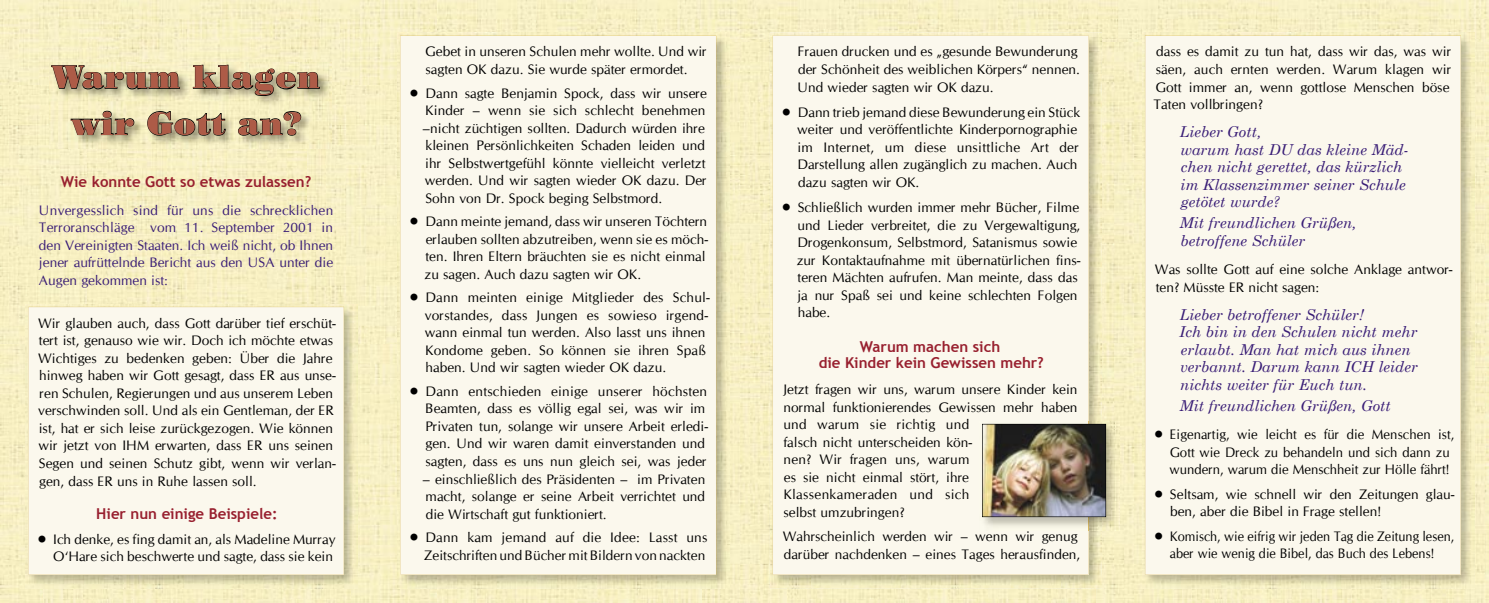
<style>
.page{position:relative;width:1489px;height:603px;background:#fff}
.page>*{position:absolute;margin:0;border:0;box-sizing:border-box;transform-origin:0 0}
.t1{font:32.5px/46.2px "Poster Bodoni BT";letter-spacing:.03em;color:#ad5b47;text-align:center}
.t2{font:italic 15px/17.5px "Century Schoolbook";color:#391d76}
.t3{font:700 15px/16px "Trebuchet MS";color:#98202f;text-align:center}
.t4{font:13.75px/17.5px "Cg Omega";color:#000}
.t5{font:13.75px/17.5px "Cg Omega";color:#391d76;text-align:justify}
</style>
<div class="page">
<img style="left:0;top:0;width:437px;height:86px">
<img style="left:437px;top:0;width:1051px;height:43px">
<img style="left:701px;top:43px;width:86px;height:559px">
<img style="left:1095px;top:43px;width:87px;height:559px">
<img style="left:1445px;top:43px;width:43px;height:559px">
<img style="left:0;top:86px;width:87px;height:258px">
<img style="left:307px;top:86px;width:90px;height:258px">
<img style="left:87px;top:148px;width:220px;height:156px">
<img style="left:0;top:344px;width:44px;height:258px">
<img style="left:350px;top:344px;width:87px;height:258px">
<img style="left:44px;top:587px;width:306px;height:15px">
<img style="left:437px;top:588px;width:264px;height:14px">
<img style="left:787px;top:588px;width:308px;height:14px">
<img style="left:1182px;top:588px;width:263px;height:14px">
<img style="left:25px;top:304px;width:332px;height:283px">
<div style="left:28px;top:306px;width:316px;height:268px;background:#fbf8ed"></div>
<img style="left:397px;top:33px;width:332px;height:555px">
<div style="left:400px;top:35px;width:316px;height:539px;background:#fbf8ed"></div>
<img style="left:769px;top:33px;width:332px;height:42px">
<img style="left:769px;top:75px;width:42px;height:513px">
<img style="left:1088px;top:75px;width:13px;height:346px">
<img style="left:1060px;top:530px;width:41px;height:58px">
<img style="left:811px;top:574px;width:249px;height:14px">
<div style="left:772px;top:35px;width:316px;height:539px;background:#fbf8ed"></div>
<img style="left:1142px;top:33px;width:331px;height:555px">
<div style="left:1144px;top:35px;width:316px;height:539px;background:#fbf8ed"></div>
<img style="left:49px;top:62px;width:283px;height:86px">
<svg style="left:51px;top:64px;width:129px;height:25px"></svg>
<svg style="left:193px;top:65px;width:127px;height:31px"></svg>
<svg style="left:71px;top:111px;width:63px;height:24px"></svg>
<svg style="left:147px;top:111px;width:79px;height:25px"></svg>
<svg style="left:238px;top:111px;width:63px;height:25px"></svg>
<img style="left:979px;top:421px;width:140px;height:109px">
<img style="left:1088px;top:421px;width:1px;height:109px">
<img style="left:981px;top:423px;width:125px;height:94px">
<h1 class="t1" style="left:52px;top:53px;width:269px">Warum klagen wir Gott an?</h1>
<p class="t3" style="left:61px;top:173px;width:252px">Wie konnte Gott so etwas zulassen?</p>
<p class="t5" style="left:39px;top:201px;width:296px">Unvergesslich sind für uns die schrecklichen Terroranschläge vom 11. September 2001 in den Vereinigten Staaten. Ich weiß nicht, ob Ihnen jener aufrüttelnde Bericht aus den USA unter die Augen gekommen ist:</p>
<p class="t4" style="left:38px;top:314px;width:299px">Wir glauben auch, dass Gott darüber tief erschüt&shy;tert ist, genauso wie wir. Doch ich möchte etwas Wichtiges zu bedenken geben: Über die Jahre hinweg haben wir Gott gesagt, dass ER aus unse&shy;ren Schulen, Regierungen und aus unserem Leben verschwinden soll. Und als ein Gentleman, der ER ist, hat er sich leise zurückgezogen. Wie können wir jetzt von IHM erwarten, dass ER uns seinen Segen und seinen Schutz gibt, wenn wir verlan&shy;gen, dass ER uns in Ruhe lassen soll.</p>
<p class="t3" style="left:96px;top:505px;width:183px">Hier nun einige Beispiele:</p>
<p class="t4" style="left:37px;top:530px;width:300px;text-align:right">• Ich denke, es fing damit an, als Madeline Murray<br>O‘Hare sich beschwerte und sagte, dass sie kein</p>
<p class="t4" style="left:425px;top:43px;width:283px">Gebet in unseren Schulen mehr wollte. Und wir sagten OK dazu. Sie wurde später ermordet.</p>
<p class="t4" style="left:422px;top:84px;width:286px;text-indent:-13px">• Dann sagte Benjamin Spock, dass wir unsere Kinder – wenn sie sich schlecht benehmen –nicht züchtigen sollten. Dadurch würden ihre kleinen Persönlichkeiten Schaden leiden und ihr Selbstwertgefühl könnte vielleicht verletzt werden. Und wir sagten wieder OK dazu. Der Sohn von Dr. Spock beging Selbstmord.</p>
<p class="t4" style="left:424px;top:213px;width:285px;text-indent:-15px">• Dann meinte jemand, dass wir unseren Töchtern erlauben sollten abzutreiben, wenn sie es möch&shy;ten. Ihren Eltern bräuchten sie es nicht einmal zu sagen. Auch dazu sagten wir OK.</p>
<p class="t4" style="left:424px;top:289px;width:287px;text-indent:-15px">• Dann meinten einige Mitglieder des Schul&shy;vorstandes, dass Jungen es sowieso irgend&shy;wann einmal tun werden. Also lasst uns ihnen Kondome geben. So können sie ihren Spaß haben. Und wir sagten wieder OK dazu.</p>
<p class="t4" style="left:425px;top:382px;width:284px;text-indent:-16px">• Dann entschieden einige unserer höchsten Beamten, dass es völlig egal sei, was wir im Privaten tun, solange wir unsere Arbeit erledi&shy;gen. Und wir waren damit einverstanden und sagten, dass es uns nun gleich sei, was jeder</p>
<p class="t4" style="left:422px;top:470px;width:284px;text-align:justify">– einschließlich des Präsidenten – im Privaten macht, solange er seine Arbeit verrichtet und die Wirtschaft gut funktioniert.</p>
<p class="t4" style="left:409px;top:528px;width:299px;text-align:right">• Dann kam jemand auf die Idee: Lasst uns<br>Zeitschriften und Bücher mit Bildern von nackten</p>
<p class="t4" style="left:797px;top:43px;width:284px">Frauen drucken und es „gesunde Bewunderung der Schönheit des weiblichen Körpers“ nennen.<br>Und wieder sagten wir OK dazu.</p>
<p class="t4" style="left:797px;top:104px;width:285px;text-indent:-16px">• Dann trieb jemand diese Bewunderung ein Stück weiter und veröffentlichte Kinderpornographie im Internet, um diese unsittliche Art der Darstellung allen zugänglich zu machen. Auch dazu sagten wir OK.</p>
<p class="t4" style="left:796px;top:199px;width:285px;text-indent:-15px">• Schließlich wurden immer mehr Bücher, Filme und Lieder verbreitet, die zu Vergewaltigung, Drogenkonsum, Selbstmord, Satanismus sowie zur Kontaktaufnahme mit übernatürlichen fins&shy;teren Mächten aufrufen. Man meinte, dass das ja nur Spaß sei und keine schlechten Folgen habe.</p>
<p class="t3" style="left:818px;top:338px;width:227px">Warum machen sich<br>die Kinder kein Gewissen mehr?</p>
<p class="t4" style="left:783px;top:381px;width:296px">Jetzt fragen wir uns, warum unsere Kinder kein normal funktionierendes Gewissen mehr haben und warum sie richtig und<br>falsch nicht unterscheiden kön-<br>nen? Wir fragen uns, warum<br>es sie nicht einmal stört, ihre<br>Klassenkameraden und sich<br>selbst umzubringen?</p>
<p class="t4" style="left:782px;top:528px;width:299px">Wahrscheinlich werden wir – wenn wir genug darüber nachdenken – eines Tages herausfinden,</p>
<p class="t4" style="left:1153px;top:43px;width:299px">dass es damit zu tun hat, dass wir das, was wir säen, auch ernten werden. Warum klagen wir Gott immer an, wenn gottlose Menschen böse Taten vollbringen?</p>
<p class="t2" style="left:1179px;top:122px;width:231px">Lieber Gott,<br>warum hast DU das kleine Mäd&shy;chen nicht gerettet, das kürzlich im Klassenzimmer seiner Schule getötet wurde?</p>
<p class="t2" style="left:1179px;top:213px;width:178px">Mit freundlichen Grüßen, betroffene Schüler</p>
<p class="t4" style="left:1154px;top:261px;width:299px">Was sollte Gott auf eine solche Anklage antwor&shy;ten? Müsste ER nicht sagen:</p>
<p class="t2" style="left:1179px;top:305px;width:240px">Lieber betroffener Schüler!<br>Ich bin in den Schulen nicht mehr erlaubt. Man hat mich aus ihnen verbannt. Darum kann ICH leider nichts weiter für Euch tun.</p>
<p class="t2" style="left:1179px;top:396px;width:213px">Mit freundlichen Grüßen, Gott</p>
<p class="t4" style="left:1169px;top:425px;width:286px;text-indent:-16px">• Eigenartig, wie leicht es für die Menschen ist,<br>Gott wie Dreck zu behandeln und sich dann zu wundern, warum die Menschheit zur Hölle fährt!</p>
<p class="t4" style="left:1170px;top:485px;width:286px;text-indent:-16px">• Seltsam, wie schnell wir den Zeitungen glau&shy;ben, aber die Bibel in Frage stellen!</p>
<p class="t4" style="left:1153px;top:527px;width:302px;text-align:center">• Komisch, wie eifrig wir jeden Tag die Zeitung lesen, aber wie wenig die Bibel, das Buch des Lebens!</p>
</div>
